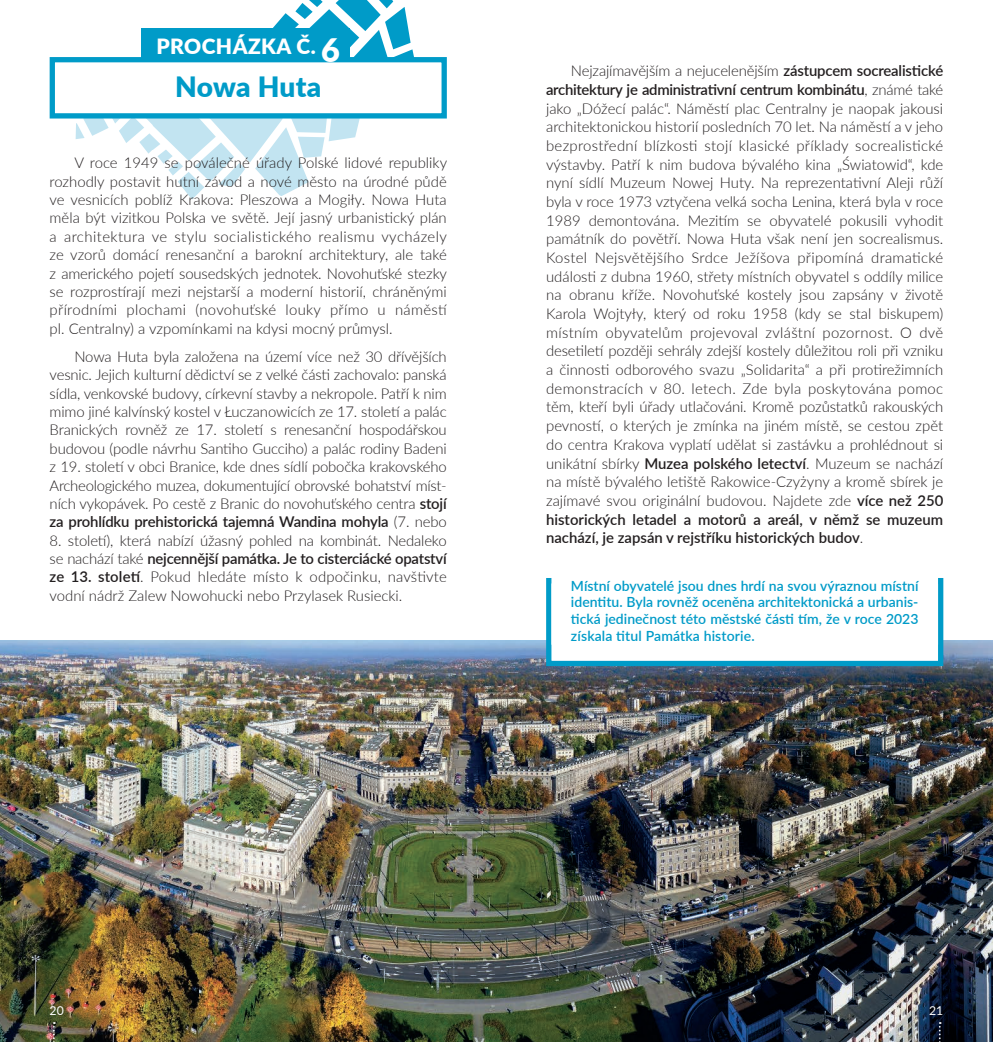
<style>
.page{position:relative;width:993px;height:1042px;background:#fff}
.page>*{position:absolute;margin:0;border:0;box-sizing:border-box;transform-origin:0 0}
.t1{font:900 28px "Lato";color:#009bc8}
.t2{font:900 21px "Lato";letter-spacing:.02em;color:#fff}
.t3{font:300 14.88px/18.7px "Lato";color:#231f20;text-align:justify}
.t4{font:600 14px/16.8px "Lato";color:#009bc8;text-align:justify}
.t5{font:12.25px "Lato";color:#fff}
.s1{font-size:32.38px}
.s2{font-weight:600}
</style>
<div class="page">
<img style="left:0;top:641px;width:992px;height:401px">
<svg style="left:49px;top:0;width:398px;height:199px"></svg>
<svg style="left:543px;top:578px;width:402px;height:91px"></svg>
<div style="left:141px;top:29px;width:208px;height:33px;background:#009bc8"></div>
<svg style="left:53px;top:1022px;width:2px;height:20px"></svg>
<svg style="left:938px;top:1022px;width:2px;height:20px"></svg>
<h2 class="t2" style="left:156px;top:31px;width:185px">PROCHÁZKA Č. <span class="s1">6</span></h2>
<h1 class="t1" style="left:175px;top:66px;width:147px">Nowa Huta</h1>
<p class="t3" style="left:50px;top:153px;width:399px;text-indent:25px">V roce 1949 se poválečné úřady Polské lidové republiky rozhodly postavit hutní závod a nové město na úrodné půdě ve vesnicích poblíž Krakova: Pleszowa a Mogiły. Nowa Huta měla být vizitkou Polska ve světě. Její jasný urbanistický plán a architektura ve stylu socialistického realismu vycházely ze vzorů domácí renesanční a barokní architektury, ale také z amerického pojetí sousedských jednotek. Novohuťské stezky se rozprostírají mezi nejstarší a moderní historií, chráněnými přírodními plochami (novohuťské louky přímo u náměstí pl. Centralny) a vzpomínkami na kdysi mocný průmysl.</p>
<p class="t3" style="left:50px;top:347px;width:398px;text-indent:25px">Nowa Huta byla založena na území více než 30 dřívějších vesnic. Jejich kulturní dědictví se z velké části zachovalo: panská sídla, venkovské budovy, církevní stavby a nekropole. Patří k nim mimo jiné kalvínský kostel v Łuczanowicích ze 17. století a palác Branických rovněž ze 17. století s renesanční hospodářskou budovou (podle návrhu Santiho Gucciho) a palác rodiny Badeni z 19. století v obci Branice, kde dnes sídlí pobočka krakovského Archeologického muzea, dokumentující obrovské bohatství míst&shy;ních vykopávek. Po cestě z Branic do novohuťského centra <span class="s2">stojí za prohlídku prehistorická tajemná Wandina mohyla</span> (7. nebo</p>
<p class="t3" style="left:50px;top:530px;width:398px">8. století), která nabízí úžasný pohled na kombinát. Nedaleko se nachází také <span class="s2">nejcennější památka. Je to cisterciácké opatství ze 13. století</span>. Pokud hledáte místo k odpočinku, navštivte vodní nádrž Zalew Nowohucki nebo Przylasek Rusiecki.</p>
<p class="t3" style="left:546px;top:61px;width:398px;text-indent:25px">Nejzajímavějším a nejucelenějším <span class="s2">zástupcem socrealistické architektury je administrativní centrum kombinátu</span>, známé také jako „Dóžecí palác“. Náměstí plac Centralny je naopak jakousi architektonickou historií posledních 70 let. Na náměstí a v jeho bezprostřední blízkosti stojí klasické příklady socrealistické výstavby. Patří k nim budova bývalého kina „Światowid“, kde nyní sídlí Muzeum Nowej Huty. Na reprezentativní Aleji růží byla v roce 1973 vztyčena velká socha Lenina, která byla v roce 1989 demontována. Mezitím se obyvatelé pokusili vyhodit památník do povětří. Nowa Huta však není jen socrealismus.<br>Kostel Nejsvětějšího Srdce Ježíšova připomíná dramatické události z dubna 1960, střety místních obyvatel s oddíly milice na obranu kříže. Novohuťské kostely jsou zapsány v životě Karola Wojtyły, který od roku 1958 (kdy se stal biskupem) místním obyvatelům projevoval zvláštní pozornost. O dvě desetiletí později sehrály zdejší kostely důležitou roli při vzniku a činnosti odborového svazu „Solidarita“ a při protirežimních demonstracích v 80. letech. Zde byla poskytována pomoc těm, kteří byli úřady utlačováni. Kromě pozůstatků rakouských pevností, o kterých je zmínka na jiném místě, se cestou zpět do centra Krakova vyplatí udělat si zastávku a prohlédnout si unikátní sbírky <span class="s2">Muzea polského letectví</span>. Muzeum se nachází na místě bývalého letiště Rakowice-Czyżyny a kromě sbírek je zajímavé svou originální budovou. Najdete zde <span class="s2">více než 250 historických letadel a motorů a areál, v němž se muzeum nachází, je zapsán v rejstříku historických budov</span>.</p>
<p class="t4" style="left:570px;top:576px;width:349px">Místní obyvatelé jsou dnes hrdí na svou výraznou místní identitu. Byla rovněž oceněna architektonická a urbanis&shy;tická jedinečnost této městské části tím, že v roce 2023 získala titul Památka historie.</p>
<p class="t5" style="left:50px;top:1001px;width:16px">20</p>
<p class="t5" style="left:928px;top:1001px;width:16px">21</p>
</div>
